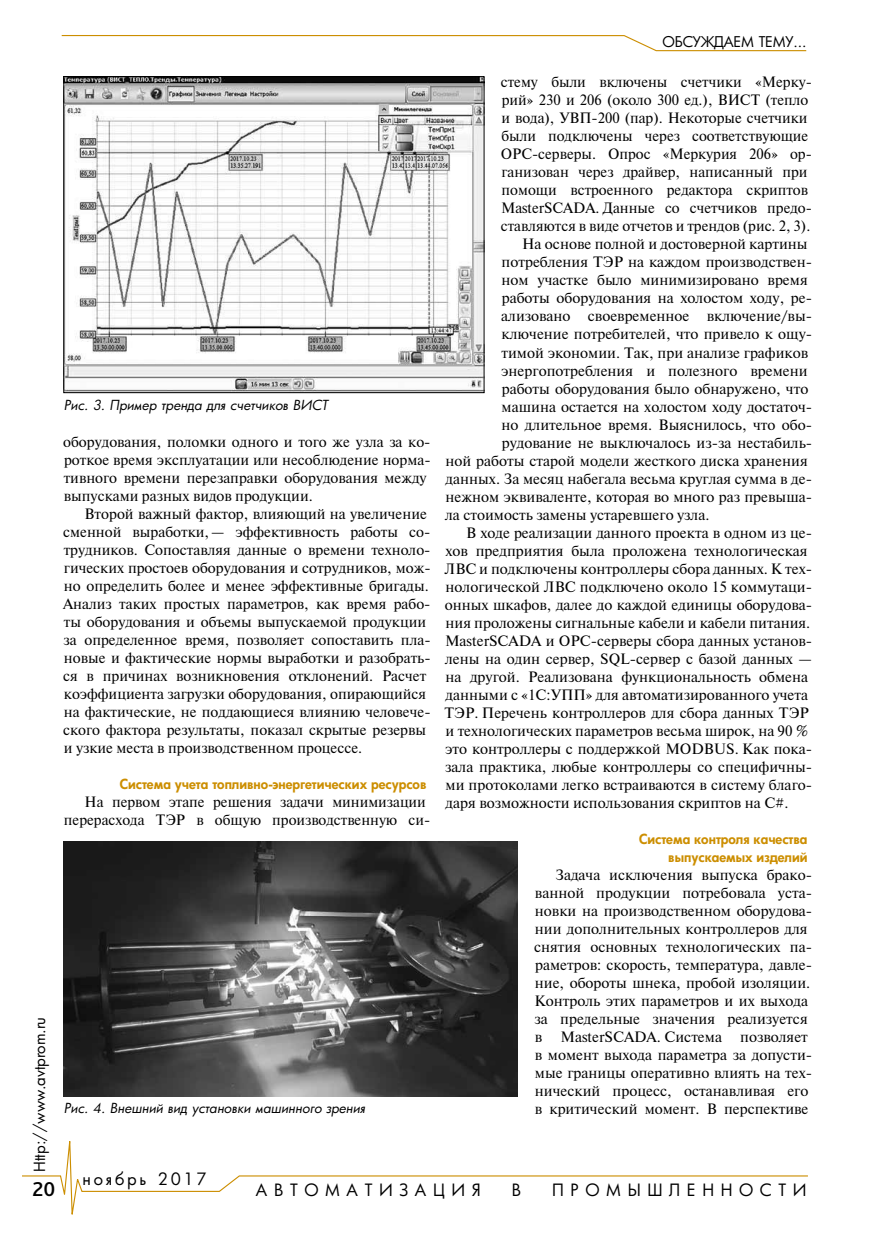
<style>
.page{position:relative;width:893px;height:1234px;background:#fff}
.page>*{position:absolute;margin:0;border:0;box-sizing:border-box;transform-origin:0 0}
.t1{font:500 21px "Bliss Pro";color:#000}
.t2{font:16.5px "Futura Cyr";letter-spacing:.4em;color:#000}
.t3{font:16.5px "Futura Cyr";letter-spacing:.17em;color:#000}
.t4{font:15px/18px "Newton";color:#000}
.t5{font:15px "Futura Cyr";color:#000}
.t6{font:14.4px "Futura Cyr";letter-spacing:-.01em;color:#000}
.t7{font:800 13.5px/18px "Futura Cyr";color:#cc8e00;text-align:right}
.t8{font:italic 13.5px "Futura Cyr";color:#000}
</style>
<div class="page">
<svg style="left:22px;top:1141px;width:786px;height:74px"></svg>
<svg style="left:61px;top:35px;width:746px;height:17px"></svg>
<img style="left:65px;top:78px;width:417px;height:313px">
<div style="left:63px;top:76px;width:421px;height:317px;border:1px solid #000"></div>
<img style="left:64px;top:841px;width:454px;height:255px">
<p class="t6" style="left:662px;top:33px;width:145px">ОБСУЖДАЕМ ТЕМУ...</p>
<p class="t4" style="left:501px;top:73px;width:313px">стему были включены счетчики «Мерку-</p>
<p class="t4" style="left:502px;top:91px;width:308px">рий» 230 и 206 (около 300 ед.), ВИСТ (тепло</p>
<p class="t4" style="left:502px;top:109px;width:307px">и вода), УВП‑200 (пар). Некоторые счетчики</p>
<p class="t4" style="left:501px;top:127px;width:308px">были подключены через соответствующие</p>
<p class="t4" style="left:501px;top:145px;width:313px">ОРС-серверы. Опрос «Меркурия 206» ор-</p>
<p class="t4" style="left:502px;top:163px;width:307px">ганизован через драйвер, написанный при</p>
<p class="t4" style="left:502px;top:181px;width:308px">помощи встроенного редактора скриптов</p>
<p class="t4" style="left:501px;top:199px;width:312px">MasterSCADA. Данные со счетчиков предо-</p>
<p class="t4" style="left:501px;top:217px;width:311px">ставляются в виде отчетов и трендов (рис. 2, 3).</p>
<p class="t4" style="left:522px;top:235px;width:287px">На основе полной и достоверной картины</p>
<p class="t4" style="left:502px;top:253px;width:312px">потребления ТЭР на каждом производствен-</p>
<p class="t4" style="left:502px;top:271px;width:308px">ном участке было минимизировано время</p>
<p class="t4" style="left:502px;top:289px;width:312px">работы оборудования на холостом ходу, ре-</p>
<p class="t4" style="left:501px;top:307px;width:312px">ализовано своевременное включение/вы-</p>
<p class="t4" style="left:502px;top:325px;width:312px">ключение потребителей, что привело к ощу-</p>
<p class="t4" style="left:501px;top:343px;width:308px">тимой экономии. Так, при анализе графиков</p>
<p class="t4" style="left:501px;top:361px;width:308px">энергопотребления и полезного времени</p>
<p class="t4" style="left:502px;top:379px;width:308px">работы оборудования было обнаружено, что</p>
<p class="t4" style="left:502px;top:397px;width:312px">машина остается на холостом ходу достаточ-</p>
<p class="t4" style="left:502px;top:415px;width:312px">но длительное время. Выяснилось, что обо-</p>
<p class="t4" style="left:502px;top:433px;width:312px">рудование не выключалось из-за нестабиль-</p>
<p class="t4" style="left:446px;top:451px;width:364px">ной работы старой модели жесткого диска хранения</p>
<p class="t4" style="left:445px;top:469px;width:368px">данных. За месяц набегала весьма круглая сумма в де-</p>
<p class="t4" style="left:446px;top:487px;width:368px">нежном эквиваленте, которая во много раз превыша-</p>
<p class="t4" style="left:445px;top:505px;width:266px">ла стоимость замены устаревшего узла.</p>
<p class="t4" style="left:466px;top:523px;width:347px">В ходе реализации данного проекта в одном из це-</p>
<p class="t4" style="left:445px;top:541px;width:364px">хов предприятия была проложена технологическая</p>
<p class="t4" style="left:445px;top:559px;width:369px">ЛВС и подключены контроллеры сбора данных. К тех-</p>
<p class="t4" style="left:446px;top:577px;width:368px">нологической ЛВС подключено около 15 коммутаци-</p>
<p class="t4" style="left:445px;top:595px;width:369px">онных шкафов, далее до каждой единицы оборудова-</p>
<p class="t4" style="left:446px;top:613px;width:366px">ния проложены сигнальные кабели и кабели питания.</p>
<p class="t4" style="left:445px;top:631px;width:369px">MasterSCADA и OPC-серверы сбора данных установ-</p>
<p class="t4" style="left:445px;top:649px;width:368px">лены на один сервер, SQL-сервер с базой данных —</p>
<p class="t4" style="left:446px;top:667px;width:364px">на другой. Реализована функциональность обмена</p>
<p class="t4" style="left:445px;top:685px;width:364px">данными с «1С:УПП» для автоматизированного учета</p>
<p class="t4" style="left:444px;top:703px;width:366px">ТЭР. Перечень контроллеров для сбора данных ТЭР</p>
<p class="t4" style="left:446px;top:721px;width:364px">и технологических параметров весьма широк, на 90 %</p>
<p class="t4" style="left:445px;top:739px;width:368px">это контроллеры с поддержкой MODBUS. Как пока-</p>
<p class="t4" style="left:445px;top:757px;width:368px">зала практика, любые контроллеры со специфичны-</p>
<p class="t4" style="left:446px;top:775px;width:368px">ми протоколами легко встраиваются в систему благо-</p>
<p class="t4" style="left:445px;top:793px;width:345px">даря возможности использования скриптов на С#.</p>
<p class="t7" style="left:639px;top:829px;width:170px">Система контроля качества выпускаемых изделий</p>
<p class="t4" style="left:534px;top:865px;width:279px;text-indent:21px">Задача исключения выпуска брако&shy;ванной продукции потребовала уста&shy;новки на производственном оборудова&shy;нии дополнительных контроллеров для снятия основных технологических па&shy;раметров: скорость, температура, давле&shy;ние, обороты шнека, пробой изоляции.<br>Контроль этих параметров и их выхода за предельные значения реализуется в MasterSCADA. Система позволяет в момент выхода параметра за допусти&shy;мые границы оперативно влиять на тех&shy;нический процесс, останавливая его в критический момент. В перспективе</p>
<p class="t8" style="left:64px;top:396px;width:265px">Рис. 3. Пример тренда для счетчиков ВИСТ</p>
<p class="t4" style="left:63px;top:432px;width:369px">оборудования, поломки одного и того же узла за ко&shy;роткое время эксплуатации или несоблюдение норма&shy;тивного времени перезаправки оборудования между выпусками разных видов продукции.</p>
<p class="t4" style="left:63px;top:504px;width:369px;text-indent:21px">Второй важный фактор, влияющий на увеличение сменной выработки,— эффективность работы со&shy;трудников. Сопоставляя данные о времени техноло&shy;гических простоев оборудования и сотрудников, мож&shy;но определить более и менее эффективные бригады.<br>Анализ таких простых параметров, как время рабо&shy;ты оборудования и объемы выпускаемой продукции за определенное время, позволяет сопоставить пла&shy;новые и фактические нормы выработки и разобрать&shy;ся в причинах возникновения отклонений. Расчет коэффициента загрузки оборудования, опирающийся на фактические, не поддающиеся влиянию человече&shy;ского фактора результаты, показал скрытые резервы и узкие места в производственном процессе.</p>
<p class="t7" style="left:120px;top:775px;width:308px">Система учета топливно-энергетических ресурсов</p>
<p class="t4" style="left:64px;top:792px;width:368px;text-align:right">На первом этапе решения задачи минимизации перерасхода ТЭР в общую производственную си-</p>
<p class="t5" style="left:30px;top:1171px;width:157px;rotate:-90deg">Http://www.avtprom.ru</p>
<p class="t8" style="left:64px;top:1099px;width:303px">Рис. 4. Внешний вид установки машинного зрения</p>
<p class="t3" style="left:83px;top:1168px;width:126px">ноябрь 2017</p>
<h1 class="t1" style="left:33px;top:1175px;width:24px">20</h1>
<p class="t2" style="left:256px;top:1179px;width:226px">АВТОМАТИЗАЦИЯ</p>
<p class="t2" style="left:512px;top:1179px;width:11px">В</p>
<p class="t2" style="left:552px;top:1179px;width:256px">ПРОМЫШЛЕННОСТИ</p>
</div>
